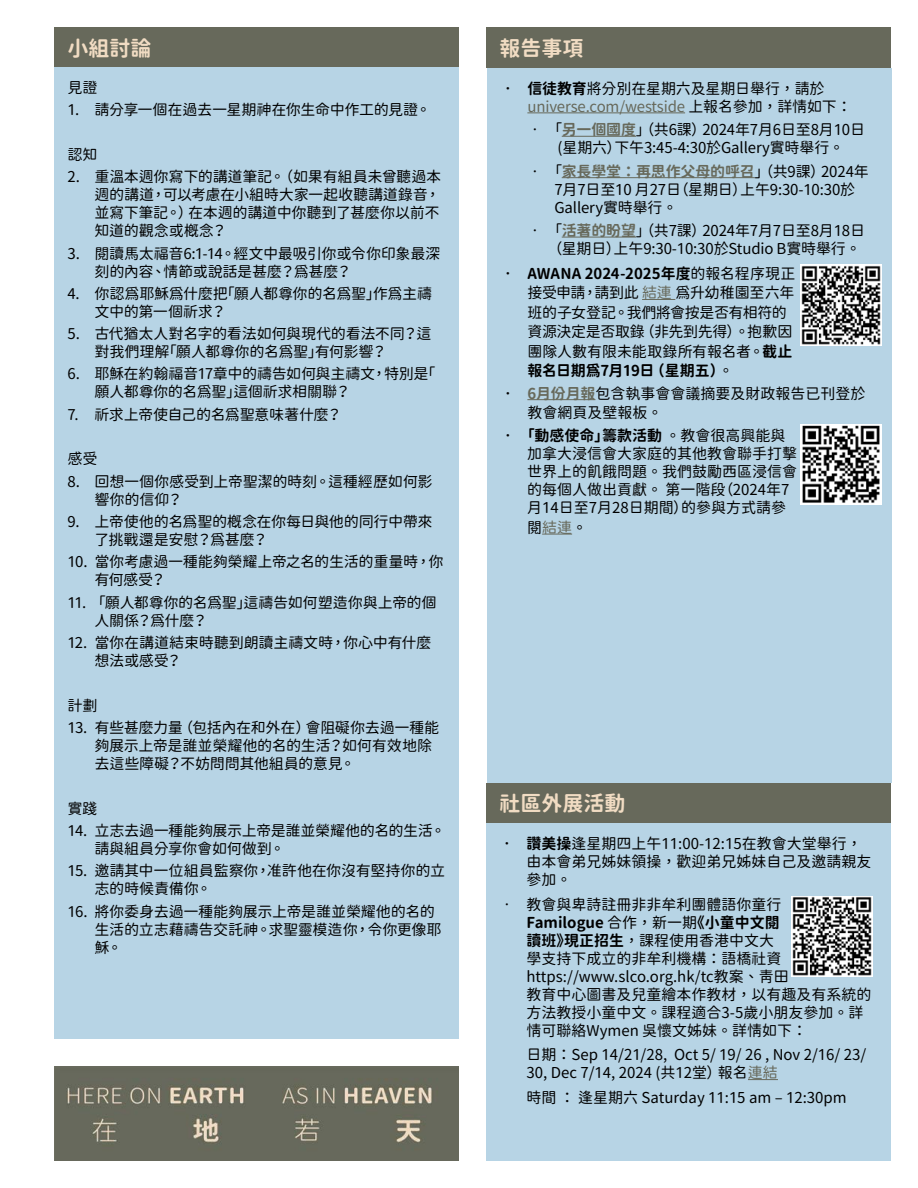
<style>
.page{position:relative;width:918px;height:1188px;background:#fff}
.page>*{position:absolute;margin:0;border:0;box-sizing:border-box;transform-origin:0 0}
.t1{font:21px "Gen Sen Rounded TW B";color:#f1dcc3}
.t2{font:15px/18px "Gen Sen Rounded TW R";color:#000}
.t3{font:15px "Gen Sen Rounded TW B";color:#000}
.t4{font:15px "Gen Sen Rounded TW B";letter-spacing:-.02em;color:#000}
.t5{font:14.85px/18px "Gen Sen Rounded TW R";letter-spacing:-.055em;color:#000}
.s1{font-family:"Gen Sen Rounded TW B"}
.s2{color:#67695b}
.s3{font-family:"Gen Sen Rounded TW B";color:#67695b}
.s4{font-family:"Gen Sen Rounded TW R"}
</style>
<div class="page">
<div style="left:54px;top:27px;width:405px;height:41px;background:#67695b"></div>
<div style="left:486px;top:27px;width:405px;height:41px;background:#67695b"></div>
<div style="left:54px;top:68px;width:405px;height:972px;background:#b7d4e5"></div>
<img style="left:54px;top:1066px;width:405px;height:95px">
<div style="left:487px;top:68px;width:405px;height:715px;background:#b7d4e5"></div>
<hr style="left:527px;top:112px;width:158px;height:1px;background:#67695b">
<hr style="left:562px;top:136px;width:74px;height:1px;background:#67695b">
<hr style="left:562px;top:177px;width:193px;height:1px;background:#67695b">
<hr style="left:562px;top:237px;width:74px;height:1px;background:#67695b">
<hr style="left:642px;top:299px;width:33px;height:1px;background:#67695b">
<hr style="left:527px;top:399px;width:68px;height:1px;background:#67695b">
<hr style="left:542px;top:534px;width:30px;height:1px;background:#67695b">
<div style="left:486px;top:783px;width:405px;height:41px;background:#67695b"></div>
<div style="left:486px;top:824px;width:405px;height:337px;background:#b7d4e5"></div>
<hr style="left:748px;top:1079px;width:30px;height:1px;background:#67695b">
<img style="left:801px;top:265px;width:80px;height:80px">
<img style="left:792px;top:896px;width:81px;height:81px">
<img style="left:801px;top:424px;width:80px;height:81px">
<h1 class="t1" style="left:68px;top:36px;width:85px">小組討論</h1>
<h1 class="t1" style="left:500px;top:36px;width:85px">報告事項</h1>
<p class="t5" style="left:68px;top:79px;width:32px">見證</p>
<p class="t5" style="left:68px;top:101px;width:365px">1. 請分享一個在過去一星期神在你生命中作工的見證。</p>
<p class="t5" style="left:68px;top:146px;width:32px">認知</p>
<p class="t5" style="left:95px;top:168px;width:349px;text-indent:-27px">2. 重溫本週你寫下的講道筆記。（如果有組員未曾聽過本週的講道，可以考慮在小組時大家一起收聽講道錄音，並寫下筆記。）在本週的講道中你聽到了甚麼你以前不知道的觀念或概念？</p>
<p class="t5" style="left:95px;top:244px;width:348px;text-indent:-27px">3. 閱讀馬太福音6:1-14。經文中最吸引你或令你印象最深刻的內容、情節或說話是甚麼？為甚麼？</p>
<p class="t5" style="left:95px;top:285px;width:340px;text-indent:-27px">4. 你認為耶穌為什麼把「願人都尊你的名為聖」作為主禱文中的第一個祈求？</p>
<p class="t5" style="left:95px;top:325px;width:339px;text-indent:-27px">5. 古代猶太人對名字的看法如何與現代的看法不同？這對我們理解「願人都尊你的名為聖」有何影響？</p>
<p class="t5" style="left:95px;top:365px;width:343px;text-indent:-27px">6. 耶穌在約翰福音17章中的禱告如何與主禱文，特別是「願人都尊你的名為聖」這個祈求相關聯？</p>
<p class="t5" style="left:68px;top:406px;width:277px">7. 祈求上帝使自己的名為聖意味著什麼？</p>
<p class="t5" style="left:68px;top:450px;width:32px">感受</p>
<p class="t5" style="left:95px;top:473px;width:340px;text-indent:-27px">8. 回想一個你感受到上帝聖潔的時刻。這種經歷如何影響你的信仰？</p>
<p class="t5" style="left:95px;top:513px;width:340px;text-indent:-27px">9. 上帝使他的名為聖的概念在你每日與他的同行中帶來了挑戰還是安慰？為甚麼？</p>
<p class="t5" style="left:95px;top:553px;width:351px;text-indent:-27px">10. 當你考慮過一種能夠榮耀上帝之名的生活的重量時，你有何感受？</p>
<p class="t5" style="left:95px;top:594px;width:344px;text-indent:-27px">11. 「願人都尊你的名為聖」這禱告如何塑造你與上帝的個人關係？為什麼？</p>
<p class="t5" style="left:95px;top:634px;width:339px;text-indent:-27px">12. 當你在講道結束時聽到朗讀主禱文時，你心中有什麼想法或感受？</p>
<p class="t5" style="left:68px;top:697px;width:32px">計劃</p>
<p class="t5" style="left:95px;top:719px;width:347px;text-indent:-27px">13. 有些甚麼力量（包括內在和外在）會阻礙你去過一種能夠展示上帝是誰並榮耀他的名的生活？如何有效地除去這些障礙？不妨問問其他組員的意見。</p>
<p class="t5" style="left:68px;top:800px;width:32px">實踐</p>
<p class="t5" style="left:95px;top:822px;width:353px;text-indent:-27px">14. 立志去過一種能夠展示上帝是誰並榮耀他的名的生活。請與組員分享你會如何做到。</p>
<p class="t5" style="left:95px;top:862px;width:353px;text-indent:-27px">15. 邀請其中一位組員監察你，准許他在你沒有堅持你的立志的時候責備你。</p>
<p class="t5" style="left:95px;top:902px;width:349px;text-indent:-27px">16. 將你委身去過一種能夠展示上帝是誰並榮耀他的名的生活的立志藉禱告交託神。求聖靈模造你，令你更像耶穌。</p>
<p class="t2" style="left:527px;top:80px;width:326px;text-indent:-27px"><span class="s1">• 信徒教育</span>將分別在星期六及星期日舉行，請於<span class="s2">universe.com/westside</span> 上報名參加，詳情如下：</p>
<p class="t2" style="left:558px;top:121px;width:309px;text-indent:-30px">• 「<span class="s3">另一個國度</span>」 （共6課）2024年7月6日至8月10日(星期六）下午3:45-4:30於Gallery實時舉行。</p>
<p class="t2" style="left:554px;top:162px;width:316px;text-indent:-27px">• 「<span class="s3">家長學堂：再思作父母的呼召</span>」 （共9課）2024年<br>7月7日至10 月27日（星期日）上午9:30-10:30於<br>Gallery實時舉行。</p>
<p class="t2" style="left:527px;top:222px;width:339px;text-align:right">• 「<span class="s3">活著的盼望</span>」 （共7課）2024年7月7日至8月18日（星期日）上午9:30-10:30於Studio B實時舉行。</p>
<p class="t3" style="left:500px;top:265px;width:297px">• AWANA 2024-2025年度<span class="s4">的報名程序現正</span></p>
<p class="t2" style="left:527px;top:283px;width:269px;line-height:19.5px">接受申請，請到此 <span class="s2">結連</span> 為升幼稚園至六年班的子女登記。我們將會按是否有相符的資源決定是否取錄（非先到先得）。抱歉因團隊人數有限未能取錄所有報名者。<span class="s1">截止</span></p>
<p class="t4" style="left:527px;top:362px;width:208px">報名日期為7月19日（星期五）<span class="s4">。</span></p>
<p class="t2" style="left:527px;top:384px;width:340px;line-height:19.5px;text-indent:-27px"><span class="s1">•</span> <span class="s3">6月份月報</span>包含執事會會議摘要及財政報告已刊登於教會網頁及壁報板。</p>
<p class="t3" style="left:500px;top:427px;width:287px">• 「動感使命」籌款活動 <span class="s4">。教會很高興能與</span></p>
<p class="t2" style="left:527px;top:445px;width:271px">加拿大浸信會大家庭的其他教會聯手打擊世界上的飢餓問題。我們鼓勵西區浸信會的每個人做出貢獻。 第一階段（2024年7月14日至7月28日期間）的參與方式請參</p>
<p class="t2" style="left:527px;top:519px;width:61px">閱<span class="s2">結連</span>。</p>
<h1 class="t1" style="left:500px;top:792px;width:127px">社區外展活動</h1>
<p class="t2" style="left:527px;top:835px;width:347px;text-indent:-27px"><span class="s1">• 讚美操</span>逢星期四上午11:00-12:15在教會大堂舉行，由本會弟兄姊妹領操，歡迎弟兄姊妹自己及邀請親友參加。</p>
<p class="t2" style="left:500px;top:896px;width:284px">• 教會與卑詩註冊非非牟利團體語你童行</p>
<p class="t3" style="left:527px;top:914px;width:255px">Familogue <span class="s4">合作，新一期</span>《小童中文閱</p>
<p class="t2" style="left:527px;top:932px;width:347px"><span class="s1">讀班》現正招生</span>，課程使用香港中文大<br>學支持下成立的非牟利機構：語橋社資https://www.slco.org.hk/tc教案、青田<br>教育中心圖書及兒童繪本作教材，以有趣及有系統的方法教授小童中文。課程適合3-5歲小朋友參加。詳情可聯絡Wymen 吳懷文姊妹。詳情如下：</p>
<p class="t2" style="left:527px;top:1046px;width:341px">日期：Sep 14/21/28, Oct 5/ 19/ 26 , Nov 2/16/ 23/<br>30, Dec 7/14, 2024 (共12堂）報名<span class="s2">連結</span></p>
<p class="t2" style="left:527px;top:1089px;width:322px">時間 ： 逢星期六 Saturday 11:15 am – 12:30pm</p>
</div>
